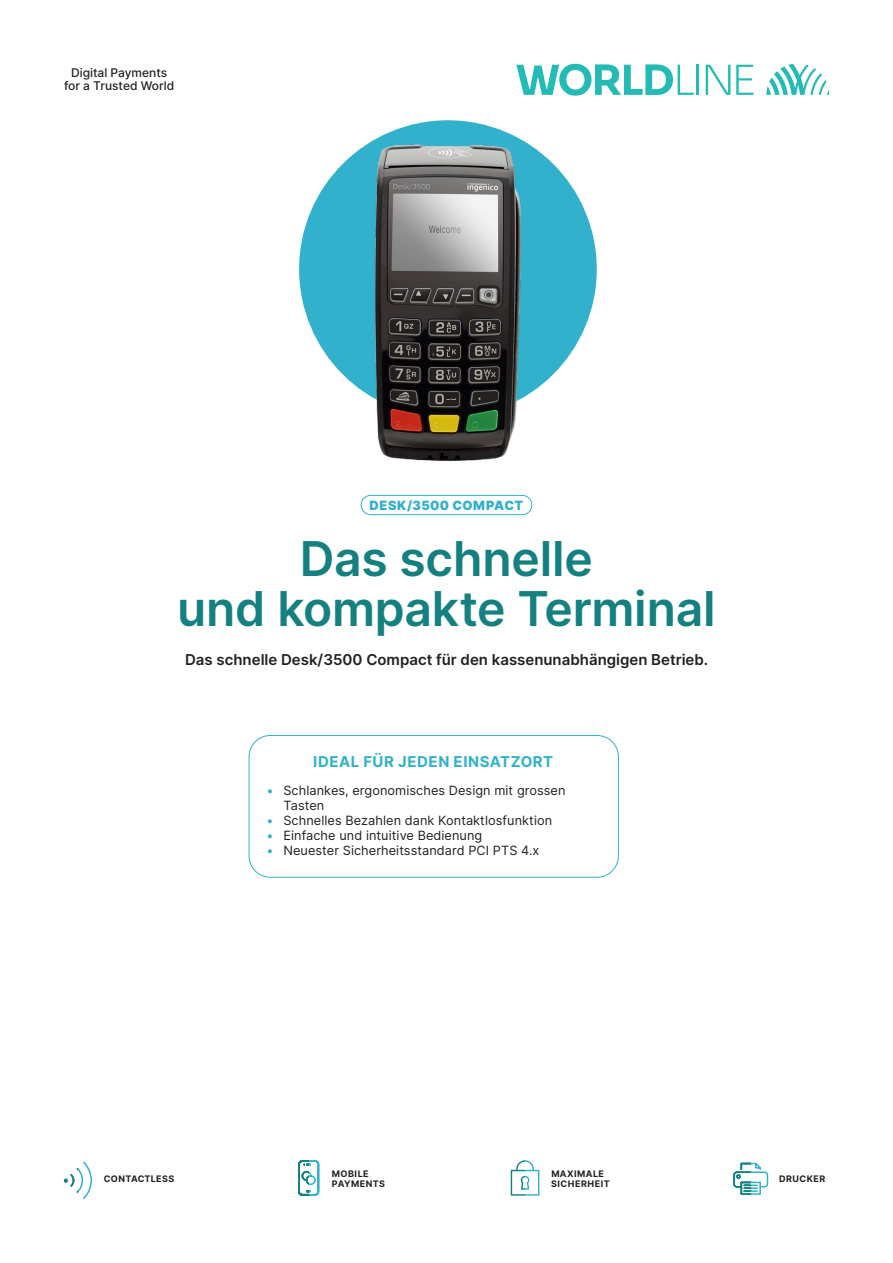
<style>
.page{position:relative;width:893px;height:1263px;background:#fff}
.page>*{position:absolute;margin:0;border:0;box-sizing:border-box;transform-origin:0 0}
.t1{font:600 48px/49.5px "Inter";letter-spacing:-.005em;color:#148080;text-align:center}
.t2{font:600 15px "Inter";color:#231f20}
.t3{font:700 15px "Inter";letter-spacing:.035em;color:#32b1cc}
.t4{font:12.75px/15px "Inter";letter-spacing:.005em;color:#231f20}
.t5{font:900 12.75px "Inter";letter-spacing:.03em;color:#32b1cc}
.t6{font:500 12px/12.8px "Inter";color:#231f20;text-align:center}
.t7{font:700 9px/10.5px "Inter";letter-spacing:.05em;color:#231f20}
.s1{color:#32b1cc}
</style>
<div class="page">
<div style="left:299px;top:120px;width:298px;height:298px;background:#32b1cc;border-radius:50%"></div>
<svg style="left:766px;top:64px;width:63px;height:31px"></svg>
<hr style="left:697px;top:65px;width:2px;height:30px;background:#22bcb5">
<svg style="left:736px;top:65px;width:17px;height:30px"></svg>
<svg style="left:706px;top:65px;width:24px;height:30px"></svg>
<svg style="left:516px;top:64px;width:178px;height:32px"></svg>
<div style="left:249px;top:735px;width:370px;height:143px;border:1px solid #32b1cc;border-radius:21px"></div>
<div style="left:361px;top:495px;width:171px;height:20px;border:1px solid #32b1cc;border-radius:10px"></div>
<img style="left:372px;top:144px;width:152px;height:317px">
<svg style="left:64px;top:1161px;width:28px;height:38px"></svg>
<svg style="left:511px;top:1160px;width:28px;height:35px"></svg>
<svg style="left:733px;top:1163px;width:35px;height:32px"></svg>
<svg style="left:298px;top:1160px;width:21px;height:35px"></svg>
<p class="t6" style="left:64px;top:66px;width:112px">Digital Payments for a Trusted World</p>
<p class="t5" style="left:370px;top:496px;width:155px">DESK/3500 COMPACT</p>
<h1 class="t1" style="left:177px;top:533px;width:540px">Das schnelle<br>und kompakte Terminal</h1>
<p class="t2" style="left:185px;top:649px;width:525px">Das schnelle Desk/3500 Compact für den kassenunabhängigen Betrieb.</p>
<p class="t3" style="left:313px;top:750px;width:241px">IDEAL FÜR JEDEN EINSATZORT</p>
<p class="t4" style="left:283px;top:783px;width:284px;text-indent:-17px"><span class="s1">•</span> Schlankes, ergonomisches Design mit grossen<br>Tasten</p>
<p class="t4" style="left:266px;top:813px;width:287px"><span class="s1">•</span> Schnelles Bezahlen dank Kontaktlosfunktion</p>
<p class="t4" style="left:266px;top:828px;width:217px"><span class="s1">•</span> Einfache und intuitive Bedienung</p>
<p class="t4" style="left:266px;top:843px;width:275px"><span class="s1">•</span> Neuester Sicherheitsstandard PCI PTS 4.x</p>
<p class="t7" style="left:332px;top:1168px;width:55px">MOBILE<br>PAYMENTS</p>
<p class="t7" style="left:104px;top:1173px;width:72px">CONTACTLESS</p>
<p class="t7" style="left:551px;top:1168px;width:60px">MAXIMALE<br>SICHERHEIT</p>
<p class="t7" style="left:779px;top:1173px;width:48px">DRUCKER</p>
</div>
